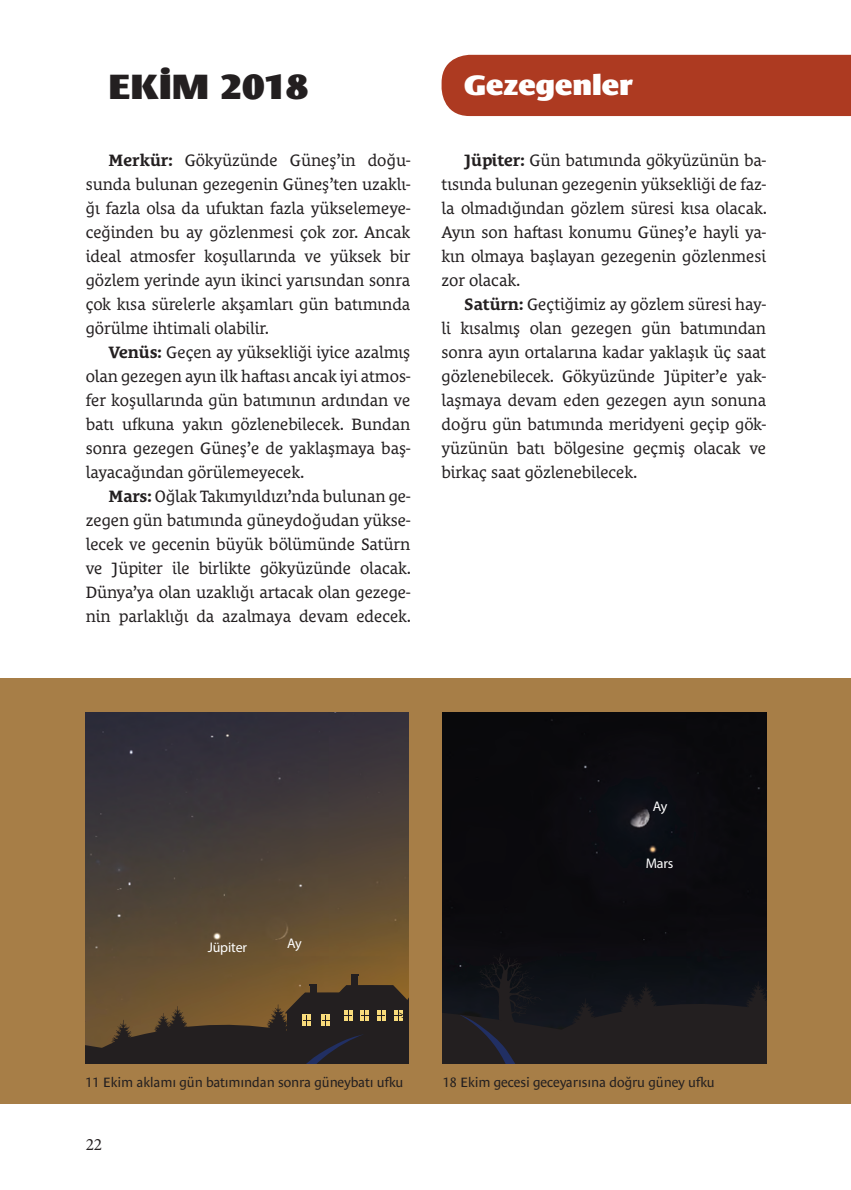
<style>
.page{position:relative;width:851px;height:1190px;background:#fff}
.page>*{position:absolute;margin:0;border:0;box-sizing:border-box;transform-origin:0 0}
.t1{font:900 36px "Le Monde Sans Pro";color:#231f20}
.t2{font:900 28.8px "Le Monde Sans Pro";color:#fff}
.t3{font:17.4px "Minion Pro";color:#231f20}
.t4{font:16.8px/24px "Le Monde Courrier Pro";letter-spacing:-.005em;color:#231f20;text-align:justify}
.t5{font:14px "Myriad Pro";letter-spacing:-.01em;color:#fff}
.t6{font:13.8px "Le Monde Sans Pro";letter-spacing:-.01em;color:#231f20}
.s1{font-weight:700}
</style>
<div class="page">
<div style="left:442px;top:55px;width:409px;height:61px;background:#ad3a21"></div>
<div style="left:0;top:678px;width:851px;height:426px;background:#a77e47"></div>
<img style="left:86px;top:712px;width:323px;height:272px">
<div style="left:351px;top:975px;width:7px;height:11px;background:#231f20"></div>
<svg style="left:86px;top:984px;width:323px;height:80px;background:#463828"></svg>
<div style="left:443px;top:712px;width:323px;height:240px;background:#0b0a0e"></div>
<svg style="left:443px;top:952px;width:323px;height:112px;background:#18181c"></svg>
<h1 class="t1" style="left:108px;top:60px;width:201px">EKİM 2018</h1>
<p class="t4" style="left:86px;top:146px;width:326px;text-indent:23px"><span class="s1">Merkür:</span> Gökyüzünde Güneş’in doğu&shy;sunda bulunan gezegenin Güneş’ten uzaklı&shy;ğı fazla olsa da ufuktan fazla yükselemeye&shy;ceğinden bu ay gözlenmesi çok zor. Ancak ideal atmosfer koşullarında ve yüksek bir gözlem yerinde ayın ikinci yarısından sonra çok kısa sürelerle akşamları gün batımında görülme ihtimali olabilir.</p>
<p class="t4" style="left:86px;top:338px;width:326px;text-indent:23px"><span class="s1">Venüs:</span> Geçen ay yüksekliği iyice azalmış olan gezegen ayın ilk haftası ancak iyi atmos&shy;fer koşullarında gün batımının ardından ve batı ufkuna yakın gözlenebilecek. Bundan sonra gezegen Güneş’e de yaklaşmaya baş&shy;layacağından görülemeyecek.</p>
<p class="t4" style="left:86px;top:482px;width:327px;text-indent:23px"><span class="s1">Mars:</span> Oğlak Takımyıldızı’nda bulunan ge&shy;zegen gün batımında güneydoğudan yükse&shy;lecek ve gecenin büyük bölümünde Satürn ve Jüpiter ile birlikte gökyüzünde olacak.<br>Dünya’ya olan uzaklığı artacak olan gezege&shy;nin parlaklığı da azalmaya devam edecek.</p>
<h2 class="t2" style="left:464px;top:64px;width:170px">Gezegenler</h2>
<p class="t4" style="left:442px;top:146px;width:327px;text-indent:23px"><span class="s1">Jüpiter:</span> Gün batımında gökyüzünün ba&shy;tısında bulunan gezegenin yüksekliği de faz&shy;la olmadığından gözlem süresi kısa olacak.<br>Ayın son haftası konumu Güneş’e hayli ya&shy;kın olmaya başlayan gezegenin gözlenmesi zor olacak.</p>
<p class="t4" style="left:442px;top:290px;width:326px;text-indent:23px"><span class="s1">Satürn:</span> Geçtiğimiz ay gözlem süresi hay&shy;li kısalmış olan gezegen gün batımından sonra ayın ortalarına kadar yaklaşık üç saat gözlenebilecek. Gökyüzünde Jüpiter’e yak&shy;laşmaya devam eden gezegen ayın sonuna doğru gün batımında meridyeni geçip gök&shy;yüzünün batı bölgesine geçmiş olacak ve birkaç saat gözlenebilecek.</p>
<p class="t5" style="left:208px;top:939px;width:41px">Jüpiter</p>
<p class="t5" style="left:287px;top:934px;width:16px">Ay</p>
<p class="t5" style="left:653px;top:798px;width:16px">Ay</p>
<p class="t5" style="left:646px;top:854px;width:29px">Mars</p>
<p class="t6" style="left:86px;top:1071px;width:319px">11 Ekim aklamı gün batımından sonra güneybatı ufku</p>
<p class="t6" style="left:443px;top:1071px;width:273px">18 Ekim gecesi geceyarısına doğru güney ufku</p>
<p class="t3" style="left:86px;top:1133px;width:18px">22</p>
</div>
